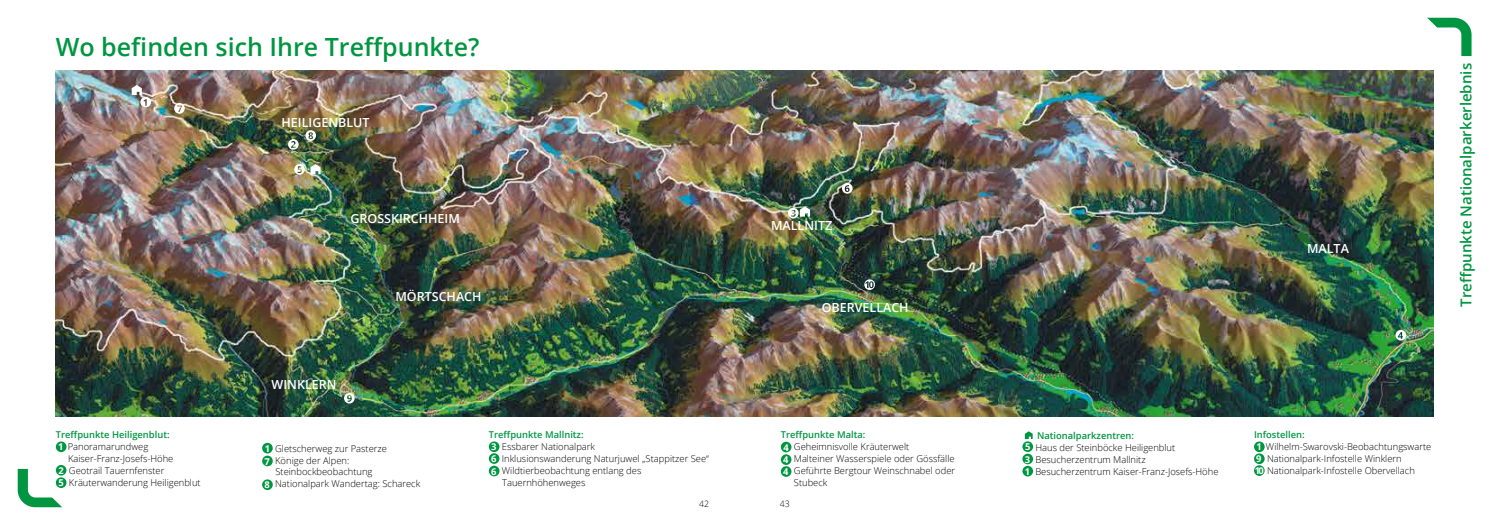
<style>
.page{position:relative;width:1489px;height:525px;background:#fff}
.page>*{position:absolute;margin:0;border:0;box-sizing:border-box;transform-origin:0 0}
.t1{font:600 25px "Open Sans";color:#009641}
.t2{font:600 15px "Open Sans";color:#009641}
.t3{font:600 12.5px "Open Sans";color:#fff}
.t4{font:300 9.38px/11.9px "Open Sans";color:#000}
.t5{font:600 9.38px/11.9px "Open Sans";color:#009641}
.t6{font:300 8.75px "Open Sans";color:#000}
.s1{font-weight:700;color:#fff}
.s2{font-weight:300;color:#000}
.s3{font-weight:600;color:#009641}
</style>
<div class="page">
<svg style="left:18px;top:468px;width:44px;height:39px"></svg>
<svg style="left:1427px;top:18px;width:44px;height:38px"></svg>
<img style="left:56px;top:71px;width:1376px;height:345px">
<div style="left:56px;top:441px;width:10px;height:11px;background:#009641;border-radius:50%"></div>
<div style="left:56px;top:464px;width:10px;height:11px;background:#009641;border-radius:50%"></div>
<div style="left:56px;top:477px;width:10px;height:10px;background:#009641;border-radius:50%"></div>
<div style="left:262px;top:442px;width:11px;height:11px;background:#009641;border-radius:50%"></div>
<div style="left:262px;top:455px;width:11px;height:11px;background:#009641;border-radius:50%"></div>
<div style="left:262px;top:479px;width:11px;height:11px;background:#009641;border-radius:50%"></div>
<div style="left:489px;top:441px;width:10px;height:11px;background:#009641;border-radius:50%"></div>
<div style="left:489px;top:453px;width:10px;height:10px;background:#009641;border-radius:50%"></div>
<div style="left:489px;top:465px;width:10px;height:11px;background:#009641;border-radius:50%"></div>
<svg style="left:1024px;top:431px;width:8px;height:8px"></svg>
<div style="left:1022px;top:441px;width:11px;height:10px;background:#009641;border-radius:50%"></div>
<div style="left:1022px;top:453px;width:11px;height:11px;background:#009641;border-radius:50%"></div>
<div style="left:1022px;top:465px;width:11px;height:11px;background:#009641;border-radius:50%"></div>
<svg style="left:1253px;top:441px;width:11px;height:11px"></svg>
<div style="left:1253px;top:453px;width:11px;height:11px;background:#009641;border-radius:50%"></div>
<div style="left:1253px;top:465px;width:11px;height:10px;background:#009641;border-radius:50%"></div>
<svg style="left:780px;top:441px;width:11px;height:11px"></svg>
<div style="left:780px;top:454px;width:11px;height:10px;background:#009641;border-radius:50%"></div>
<div style="left:780px;top:466px;width:11px;height:10px;background:#009641;border-radius:50%"></div>
<svg style="left:132px;top:85px;width:19px;height:22px"></svg>
<svg style="left:288px;top:139px;width:11px;height:11px"></svg>
<svg style="left:787px;top:206px;width:23px;height:12px"></svg>
<svg style="left:842px;top:183px;width:10px;height:10px"></svg>
<svg style="left:1395px;top:330px;width:10px;height:10px"></svg>
<svg style="left:294px;top:164px;width:26px;height:11px"></svg>
<svg style="left:174px;top:103px;width:11px;height:11px"></svg>
<svg style="left:344px;top:392px;width:10px;height:11px"></svg>
<svg style="left:864px;top:279px;width:10px;height:11px"></svg>
<svg style="left:305px;top:130px;width:11px;height:11px"></svg>
<h1 class="t1" style="left:56px;top:30px;width:425px">Wo befinden sich Ihre Treffpunkte?</h1>
<h3 class="t3" style="left:281px;top:114px;width:89px">HEILIGENBLUT</h3>
<p class="t5" style="left:56px;top:428px;width:115px">Treffpunkte Heiligenblut:<br><span class="s1">1</span> <span class="s2">Panoramarundweg</span></p>
<p class="t4" style="left:58px;top:452px;width:144px;text-indent:10px">Kaiser-Franz-Josefs-Höhe<br><span class="s1">2</span> Geotrail Tauernfenster<br><span class="s1">5</span> Kräuterwanderung Heiligenblut</p>
<h3 class="t3" style="left:350px;top:210px;width:111px">GROSSKIRCHHEIM</h3>
<h3 class="t3" style="left:395px;top:288px;width:88px">MÖRTSCHACH</h3>
<h3 class="t3" style="left:771px;top:217px;width:63px">MALLNITZ</h3>
<h3 class="t3" style="left:821px;top:299px;width:88px">OBERVELLACH</h3>
<h3 class="t3" style="left:271px;top:375px;width:66px">WINKLERN</h3>
<p class="t4" style="left:265px;top:442px;width:124px"><span class="s1">1</span> Gletscherweg zur Pasterze</p>
<p class="t4" style="left:264px;top:453px;width:86px"><span class="s1">7</span> Könige der Alpen:</p>
<p class="t4" style="left:275px;top:465px;width:98px">Steinbockbeobachtung</p>
<p class="t4" style="left:264px;top:477px;width:157px"><span class="s1">8</span> Nationalpark Wandertag: Schareck</p>
<p class="t5" style="left:489px;top:428px;width:96px">Treffpunkte Mallnitz:</p>
<p class="t4" style="left:491px;top:440px;width:106px"><span class="s1">3</span> Essbarer Nationalpark</p>
<p class="t4" style="left:491px;top:452px;width:219px"><span class="s1">6</span> Inklusionswanderung Naturjuwel „Stappitzer See“</p>
<p class="t4" style="left:491px;top:464px;width:152px"><span class="s1">6</span> Wildtierbeobachtung entlang des</p>
<p class="t4" style="left:502px;top:476px;width:85px">Tauernhöhenweges</p>
<p class="t5" style="left:780px;top:428px;width:86px">Treffpunkte Malta:</p>
<p class="t4" style="left:783px;top:440px;width:127px"><span class="s1">4</span> Geheimnisvolle Kräuterwelt</p>
<p class="t4" style="left:783px;top:452px;width:173px"><span class="s1">4</span> Malteiner Wasserspiele oder Gössfälle</p>
<p class="t4" style="left:783px;top:464px;width:173px"><span class="s1">4</span> Geführte Bergtour Weinschnabel oder</p>
<p class="t4" style="left:793px;top:476px;width:35px">Stubeck</p>
<p class="t6" style="left:699px;top:498px;width:11px">42</p>
<p class="t6" style="left:780px;top:498px;width:11px">43</p>
<h3 class="t3" style="left:1306px;top:240px;width:43px">MALTA</h3>
<h2 class="t2" style="left:1455px;top:306px;width:245px;rotate:-90deg">Treffpunkte Nationalparkerlebnis</h2>
<p class="t4" style="left:1024px;top:429px;width:195px;text-indent:12px"><span class="s3">Nationalparkzentren:<br></span><span class="s1">5</span> Haus der Steinböcke Heiligenblut<br><span class="s1">3</span> Besucherzentrum Mallnitz<br><span class="s1">1</span> Besucherzentrum Kaiser-Franz-Josefs-Höhe</p>
<p class="t4" style="left:1253px;top:428px;width:179px"><span class="s3">Infostellen:<br></span><span class="s1">1</span> Wilhelm-Swarovski-Beobachtungswarte <span class="s1">9</span> Nationalpark-Infostelle Winklern<br><span class="s1">10</span> Nationalpark-Infostelle Obervellach</p>
</div>
